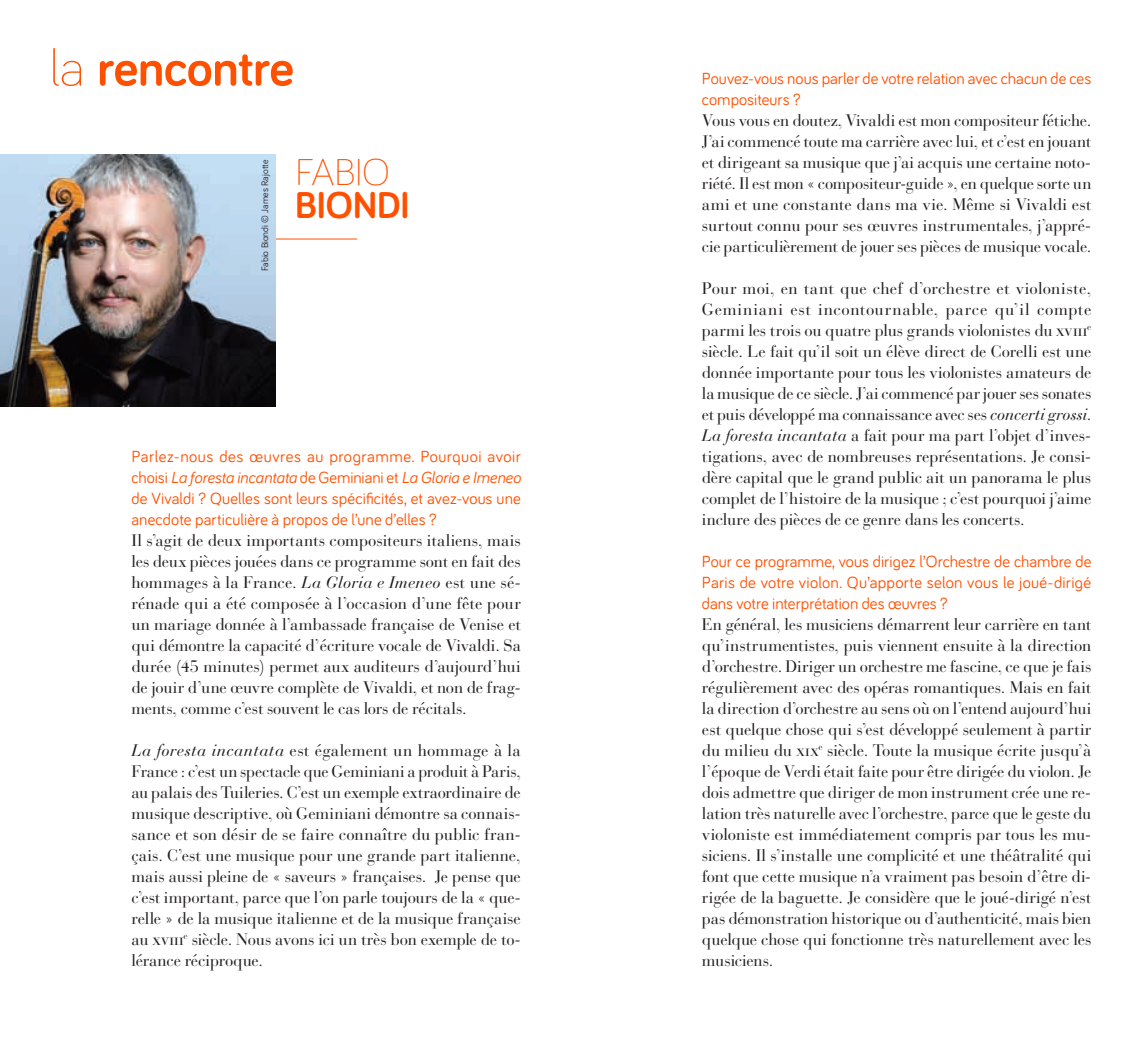
<style>
.page{position:relative;width:1141px;height:1042px;background:#fff}
.page>*{position:absolute;margin:0;border:0;box-sizing:border-box;transform-origin:0 0}
.t1{font:700 52.5px "Bariol";letter-spacing:-.015em;color:#ff5000}
.t2{font:700 38.5px "Bariol";color:#ff5000}
.t3{font:300 38.5px "Bariol";letter-spacing:-.02em;color:#ff5000}
.t4{font:16.62px/21px "Bauer Bodoni Std";letter-spacing:-.01em;color:#231f20;text-align:justify}
.t5{font:16.62px/21px "Bariol";letter-spacing:.005em;color:#ff5000;text-align:justify}
.t6{font:9.62px "Bariol";color:#231f20}
.s1{font-weight:300}
.s2{font-style:italic}
</style>
<div class="page">
<hr style="left:204px;top:239px;width:153px;height:1px;background:#ff5000">
<img style="left:0;top:155px;width:275px;height:252px">
<h1 class="t1" style="left:50px;top:32px;width:246px"><span class="s1">LA</span> rencontre</h1>
<p class="t6" style="left:258px;top:271px;width:113px;rotate:-90deg">Fabio Biondi © James Rajotte</p>
<h2 class="t3" style="left:295px;top:146px;width:96px">FABIO</h2>
<h2 class="t2" style="left:295px;top:179px;width:116px">biondi</h2>
<p class="t5" style="left:131px;top:445px;width:391px">Parlez-nous des œuvres au programme. Pourquoi avoir choisi <span class="s2">La foresta incantata</span> de Geminiani et <span class="s2">La Gloria e Imeneo </span>de Vivaldi ? Quelles sont leurs spécificités, et avez-vous une anecdote particulière à propos de l’une d’elles ?</p>
<p class="t4" style="left:131px;top:530px;width:391px">Il s’agit de deux importants compositeurs italiens, mais les deux pièces jouées dans ce programme sont en fait des hommages à la France. <span class="s2">La Gloria e Imeneo</span> est une sé&shy;rénade qui a été composée à l’occasion d’une fête pour un mariage donnée à l’ambassade française de Venise et qui démontre la capacité d’écriture vocale de Vivaldi. Sa durée (45 minutes) permet aux auditeurs d’aujourd’hui de jouir d’une œuvre complète de Vivaldi, et non de frag&shy;ments, comme c’est souvent le cas lors de récitals.</p>
<p class="t4" style="left:131px;top:740px;width:391px"><span class="s2">La foresta incantata</span> est également un hommage à la France : c’est un spectacle que Geminiani a produit à Paris, au palais des Tuileries. C’est un exemple extraordinaire de musique descriptive, où Geminiani démontre sa connais&shy;sance et son désir de se faire connaître du public fran&shy;çais. C’est une musique pour une grande part italienne, mais aussi pleine de « saveurs » françaises. Je pense que c’est important, parce que l’on parle toujours de la « que&shy;relle » de la musique italienne et de la musique française au xviii<sup>e</sup> siècle. Nous avons ici un très bon exemple de to&shy;lérance réciproque.</p>
<p class="t5" style="left:702px;top:67px;width:391px">Pouvez-vous nous parler de votre relation avec chacun de ces compositeurs ?</p>
<p class="t4" style="left:702px;top:110px;width:391px">Vous vous en doutez, Vivaldi est mon compositeur fétiche.<br>J’ai commencé toute ma carrière avec lui, et c’est en jouant et dirigeant sa musique que j’ai acquis une certaine noto&shy;riété. Il est mon « compositeur-guide », en quelque sorte un ami et une constante dans ma vie. Même si Vivaldi est surtout connu pour ses œuvres instrumentales, j’appré&shy;cie particulièrement de jouer ses pièces de musique vocale.</p>
<p class="t4" style="left:702px;top:278px;width:391px">Pour moi, en tant que chef d’orchestre et violoniste, Geminiani est incontournable, parce qu’il compte parmi les trois ou quatre plus grands violonistes du xviii<sup>e </sup>siècle. Le fait qu’il soit un élève direct de Corelli est une donnée importante pour tous les violonistes amateurs de la musique de ce siècle. J’ai commencé par jouer ses sonates et puis développé ma connaissance avec ses <span class="s2">concerti grossi</span>.<br><span class="s2">La foresta incantata</span> a fait pour ma part l’objet d’inves&shy;tigations, avec de nombreuses représentations. Je consi&shy;dère capital que le grand public ait un panorama le plus complet de l’histoire de la musique ; c’est pourquoi j’aime inclure des pièces de ce genre dans les concerts.</p>
<p class="t5" style="left:702px;top:550px;width:391px">Pour ce programme, vous dirigez l’Orchestre de chambre de Paris de votre violon. Qu’apporte selon vous le joué-dirigé dans votre interprétation des œuvres ?</p>
<p class="t4" style="left:702px;top:614px;width:391px">En général, les musiciens démarrent leur carrière en tant qu’instrumentistes, puis viennent ensuite à la direction d’orchestre. Diriger un orchestre me fascine, ce que je fais régulièrement avec des opéras romantiques. Mais en fait la direction d’orchestre au sens où on l’entend aujourd’hui est quelque chose qui s’est développé seulement à partir du milieu du xix<sup>e</sup> siècle. Toute la musique écrite jusqu’à l’époque de Verdi était faite pour être dirigée du violon. Je dois admettre que diriger de mon instrument crée une re&shy;lation très naturelle avec l’orchestre, parce que le geste du violoniste est immédiatement compris par tous les mu&shy;siciens. Il s’installe une complicité et une théâtralité qui font que cette musique n’a vraiment pas besoin d’être di&shy;rigée de la baguette. Je considère que le joué-dirigé n’est pas démonstration historique ou d’authenticité, mais bien quelque chose qui fonctionne très naturellement avec les musiciens.</p>
</div>
